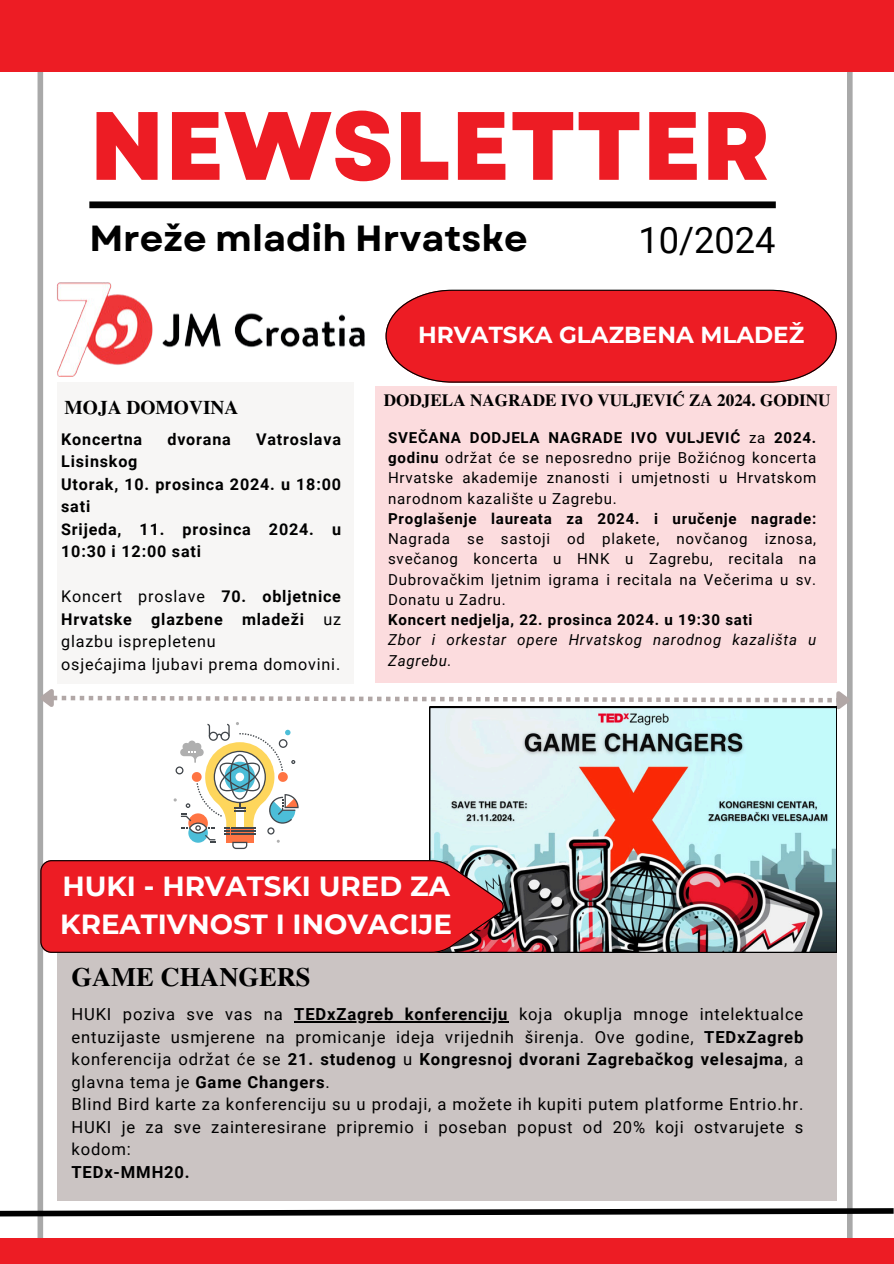
<style>
.page{position:relative;width:894px;height:1264px;background:#fff}
.page>*{position:absolute;margin:0;border:0;box-sizing:border-box;transform-origin:0 0}
.t1{font:800 96.75px "Garet";color:#ed1c24}
.t2{font:700 36.3px "Garet";color:#000}
.t3{font:36.3px "Roboto";color:#000}
.t4{font:700 27.6px/38.2px "Montserrat";color:#fff}
.t5{font:700 26.55px "Te X Gyre Termes";color:#000}
.t6{font:700 23.1px "Montserrat";color:#fff}
.t7{font:700 19.35px "Te X Gyre Termes";color:#000}
.t8{font:700 17.1px "Te X Gyre Termes";color:#000}
.t9{font:16.65px/22.5px "Roboto";letter-spacing:.05em;color:#000}
.t10{font:700 16.2px/22.5px "Roboto";letter-spacing:.05em;color:#000}
.t11{font:16.2px "Roboto";letter-spacing:.05em;color:#000}
.t12{font:15.15px/20.2px "Roboto";letter-spacing:.05em;color:#000;text-align:justify}
.t13{font:italic 15.15px/20.2px "Roboto";letter-spacing:.05em;color:#000}
.t14{font:700 15.15px "Roboto";letter-spacing:.05em;color:#000}
.s1{font-weight:400}
.s2{font-weight:700}
</style>
<div class="page">
<div style="left:37px;top:0;width:6px;height:1263px;background:#a9a9a9"></div>
<div style="left:846px;top:0;width:6px;height:1263px;background:#a9a9a9"></div>
<div style="left:89px;top:201px;width:686px;height:7px;background:#000"></div>
<svg style="left:0;top:1205px;width:893px;height:14px"></svg>
<div style="left:0;top:0;width:893px;height:71px;background:#ed1c24"></div>
<div style="left:0;top:1237px;width:893px;height:26px;background:#ed1c24"></div>
<div style="left:58px;top:382px;width:296px;height:302px;background:#f7f6f5"></div>
<div style="left:405px;top:290px;width:431px;height:92px;background:#ed1c24"></div>
<img style="left:43px;top:280px;width:362px;height:121px">
<div style="left:375px;top:386px;width:461px;height:296px;background:#fcdcde"></div>
<svg style="left:37px;top:685px;width:816px;height:31px"></svg>
<svg style="left:429px;top:707px;width:407px;height:245px;background:#aeb2b3"></svg>
<div style="left:58px;top:952px;width:778px;height:248px;background:#cbc4c3"></div>
<svg style="left:40px;top:860px;width:463px;height:92px;background:#e32129"></svg>
<svg style="left:173px;top:722px;width:125px;height:127px"></svg>
<hr style="left:294px;top:1021px;width:214px;height:1px;background:#000">
<p class="t1" style="left:89px;top:76px;width:682px">NEWSLETTER</p>
<p class="t2" style="left:89px;top:212px;width:440px">Mreže mladih Hrvatske</p>
<h5 class="t3" style="left:638px;top:219px;width:139px">10/2024</h5>
<h1 class="t7" style="left:65px;top:392px;width:175px">MOJA DOMOVINA</h1>
<h6 class="t10" style="left:61px;top:428px;width:82px">Koncertna</h6>
<h6 class="t10" style="left:167px;top:428px;width:65px">dvorana</h6>
<h6 class="t10" style="left:256px;top:428px;width:86px">Vatroslava</h6>
<h6 class="t10" style="left:61px;top:450px;width:78px">Lisinskog</h6>
<p class="t10" style="left:61px;top:473px;width:281px">Utorak, 10. prosinca 2024. u 18:00 sati</p>
<p class="t10" style="left:61px;top:518px;width:281px">Srijeda, 11. prosinca 2024. u<br>10:30 i 12:00 sati</p>
<p class="t10" style="left:61px;top:585px;width:281px;text-align:justify"><span class="s1">Koncert proslave</span> 70. obljetnice Hrvatske glazbene mladeži <span class="s1">uz glazbu isprepletenu</span></p>
<p class="t11" style="left:61px;top:654px;width:280px">osjećajima ljubavi prema domovini.</p>
<h2 class="t6" style="left:418px;top:320px;width:387px">HRVATSKA GLAZBENA MLADEŽ</h2>
<p class="t8" style="left:384px;top:387px;width:448px">DODJELA NAGRADE IVO VULJEVIĆ ZA 2024. GODINU</p>
<p class="t12" style="left:388px;top:427px;width:429px"><span class="s2">SVEČANA DODJELA NAGRADE IVO VULJEVIĆ</span> za <span class="s2">2024. godinu</span> održat će se neposredno prije Božićnog koncerta Hrvatske akademije znanosti i umjetnosti u Hrvatskom narodnom kazalište u Zagrebu.</p>
<p class="t12" style="left:388px;top:508px;width:429px"><span class="s2">Proglašenje laureata za 2024. i uručenje nagrade:<br></span>Nagrada se sastoji od plakete, novčanog iznosa, svečanog koncerta u HNK u Zagrebu, recitala na Dubrovačkim ljetnim igrama i recitala na Večerima u sv.<br>Donatu u Zadru.</p>
<p class="t14" style="left:388px;top:611px;width:366px">Koncert nedjelja, 22. prosinca 2024. u 19:30 sati</p>
<p class="t13" style="left:388px;top:630px;width:429px">Zbor i orkestar opere Hrvatskog narodnog kazališta u<br>Zagrebu.</p>
<p class="t4" style="left:60px;top:867px;width:393px">HUKI - HRVATSKI URED ZA<br>KREATIVNOST I INOVACIJE</p>
<h4 class="t5" style="left:71px;top:956px;width:241px">GAME CHANGERS</h4>
<h4 class="t9" style="left:71px;top:1003px;width:213px">HUKI poziva sve vas na</h4>
<p class="t9" style="left:71px;top:1003px;width:733px;text-indent:223px"><span class="s2">TEDxZagreb konferenciju</span> koja okuplja mnoge intelektualce entuzijaste usmjerene na promicanje ideja vrijednih širenja. Ove godine, <span class="s2">TEDxZagreb </span>konferencija održat će se <span class="s2">21. studenog</span> u <span class="s2">Kongresnoj dvorani Zagrebačkog velesajma</span>, a glavna tema je <span class="s2">Game Changers</span>.<br>Blind Bird karte za konferenciju su u prodaji, a možete ih kupiti putem platforme Entrio.hr.</p>
<p class="t9" style="left:71px;top:1115px;width:733px">HUKI je za sve zainteresirane pripremio i poseban popust od 20% koji ostvarujete s kodom:<br><span class="s2">TEDx-MMH20.</span></p>
</div>
